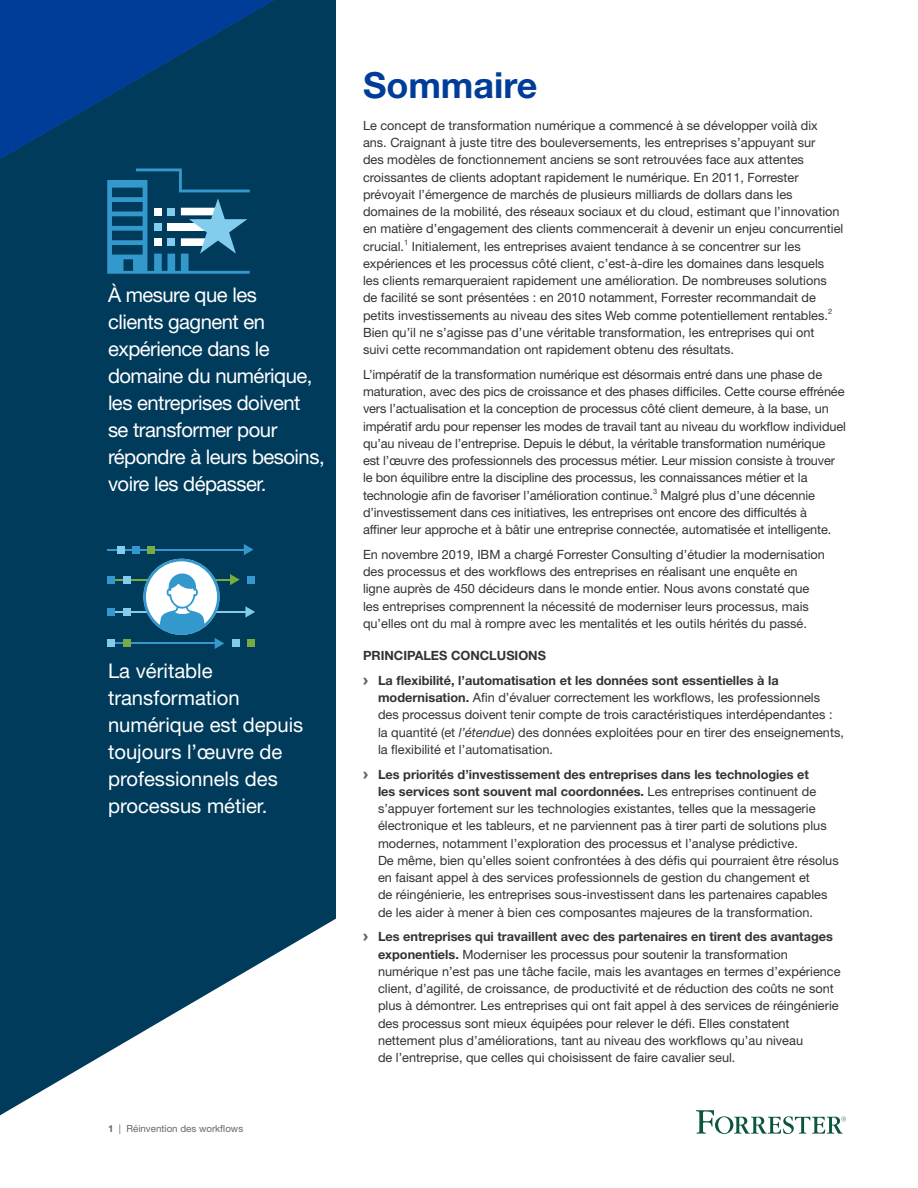
<style>
.page{position:relative;width:918px;height:1188px;background:#fff}
.page>*{position:absolute;margin:0;border:0;box-sizing:border-box;transform-origin:0 0}
.Heading_1{font:700 36px "Helvetica Neue LT Std";color:#003d99}
.Call-out_white{font:20.25px/27px "Helvetica Neue LT Std";letter-spacing:-.025em;color:#fff}
.Call-out_white-2{font:20.25px/27px "Helvetica Neue LT Std";color:#fff}
.t1{font:12.75px/17.2px "Helvetica Neue LT Std";color:#333}
.Heading_3{font:700 12.75px "Helvetica Neue LT Std";color:#333}
.t2{font:9.75px "Helvetica Neue LT Std";color:#666}
.t3{font:7.5px "Helvetica Neue LT Std";color:#333}
.s1{font-weight:700}
.s2{font-family:"Arial";font-weight:900;font-size:15px;color:#666}
.s3{font-style:italic}
</style>
<div class="page">
<svg style="left:0;top:0;width:336px;height:1115px;background:#1b506d"></svg>
<svg style="left:0;top:0;width:274px;height:159px;background:#003c7a"></svg>
<svg style="left:696px;top:1110px;width:150px;height:24px"></svg>
<hr style="left:107px;top:549px;width:138px;height:2px;background:#39c">
<svg style="left:244px;top:544px;width:10px;height:11px"></svg>
<hr style="left:107px;top:642px;width:109px;height:2px;background:#39c">
<hr style="left:107px;top:611px;width:140px;height:2px;background:#82cced">
<svg style="left:245px;top:606px;width:10px;height:12px"></svg>
<hr style="left:107px;top:579px;width:125px;height:2px;background:#78ab40">
<svg style="left:230px;top:574px;width:10px;height:11px"></svg>
<div style="left:117px;top:546px;width:7px;height:7px;background:#82cced"></div>
<div style="left:132px;top:546px;width:8px;height:7px;background:#39c"></div>
<div style="left:107px;top:576px;width:8px;height:8px;background:#39c"></div>
<div style="left:123px;top:576px;width:7px;height:8px;background:#82cced"></div>
<div style="left:107px;top:608px;width:8px;height:8px;background:#39c"></div>
<div style="left:123px;top:608px;width:7px;height:8px;background:#82cced"></div>
<div style="left:107px;top:640px;width:8px;height:7px;background:#82cced"></div>
<div style="left:123px;top:640px;width:7px;height:7px;background:#78ab40"></div>
<div style="left:233px;top:640px;width:7px;height:7px;background:#82cced"></div>
<div style="left:248px;top:640px;width:7px;height:7px;background:#78ab40"></div>
<div style="left:248px;top:576px;width:7px;height:8px;background:#39c"></div>
<div style="left:148px;top:546px;width:7px;height:7px;background:#78ab40"></div>
<svg style="left:143px;top:559px;width:81px;height:90px"></svg>
<svg style="left:107px;top:169px;width:143px;height:105px;background:#236589"></svg>
<p class="Call-out_white" style="left:108px;top:281px;width:218px">À mesure que les<br>clients gagnent en expérience dans le domaine du numérique, les entreprises doivent se transformer pour répondre à leurs besoins, voire les dépasser.</p>
<p class="Call-out_white-2" style="left:108px;top:657px;width:197px">La véritable transformation numérique est depuis toujours l’œuvre de professionnels des processus métier.</p>
<p class="t2" style="left:108px;top:1123px;width:137px"><span class="s1">1</span> | Réinvention des workflows</p>
<p class="Heading_1" style="left:363px;top:63px;width:176px">Sommaire</p>
<p class="t1" style="left:363px;top:117px;width:482px">Le concept de transformation numérique a commencé à se développer voilà dix ans. Craignant à juste titre des bouleversements, les entreprises s’appuyant sur<br>des modèles de fonctionnement anciens se sont retrouvées face aux attentes croissantes de clients adoptant rapidement le numérique. En 2011, Forrester prévoyait l’émergence de marchés de plusieurs milliards de dollars dans les domaines de la mobilité, des réseaux sociaux et du cloud, estimant que l’innovation en matière d’engagement des clients commencerait à devenir un enjeu concurrentiel crucial.</p>
<p class="t3" style="left:404px;top:238px;width:6px">1</p>
<p class="t1" style="left:363px;top:237px;width:467px;text-indent:49px">Initialement, les entreprises avaient tendance à se concentrer sur les expériences et les processus côté client, c’est-à-dire les domaines dans lesquels les clients remarqueraient rapidement une amélioration. De nombreuses solutions de facilité se sont présentées : en 2010 notamment, Forrester recommandait de petits investissements au niveau des sites Web comme potentiellement rentables.</p>
<p class="t3" style="left:828px;top:307px;width:6px">2</p>
<p class="t1" style="left:363px;top:324px;width:453px">Bien qu’il ne s’agisse pas d’une véritable transformation, les entreprises qui ont suivi cette recommandation ont rapidement obtenu des résultats.</p>
<p class="t1" style="left:363px;top:366px;width:484px">L’impératif de la transformation numérique est désormais entré dans une phase de maturation, avec des pics de croissance et des phases difficiles. Cette course effrénée vers l’actualisation et la conception de processus côté client demeure, à la base, un impératif ardu pour repenser les modes de travail tant au niveau du workflow individuel qu’au niveau de l’entreprise. Depuis le début, la véritable transformation numérique<br>est l’œuvre des professionnels des processus métier. Leur mission consiste à trouver le bon équilibre entre la discipline des processus, les connaissances métier et la technologie afin de favoriser l’amélioration continue.</p>
<p class="t3" style="left:653px;top:487px;width:6px">3</p>
<p class="t1" style="left:363px;top:486px;width:470px;text-indent:298px">Malgré plus d’une décennie d’investissement dans ces initiatives, les entreprises ont encore des difficultés à affiner leur approche et à bâtir une entreprise connectée, automatisée et intelligente.</p>
<p class="t1" style="left:363px;top:546px;width:464px">En novembre 2019, IBM a chargé Forrester Consulting d’étudier la modernisation des processus et des workflows des entreprises en réalisant une enquête en ligne auprès de 450 décideurs dans le monde entier. Nous avons constaté que les entreprises comprennent la nécessité de moderniser leurs processus, mais qu’elles ont du mal à rompre avec les mentalités et les outils hérités du passé.</p>
<p class="Heading_3" style="left:363px;top:648px;width:185px">PRINCIPALES CONCLUSIONS</p>
<p class="t1" style="left:378px;top:672px;width:467px;text-indent:-15px"><span class="s2">›</span> <span class="s1">La flexibilité, l’automatisation et les données sont essentielles à la modernisation.</span> Afin d’évaluer correctement les workflows, les professionnels des processus doivent tenir compte de trois caractéristiques interdépendantes : la quantité (et <span class="s3">l’étendue</span>) des données exploitées pour en tirer des enseignements, la flexibilité et l’automatisation.</p>
<p class="t1" style="left:378px;top:765px;width:462px;text-indent:-15px"><span class="s2">›</span> <span class="s1">Les priorités d’investissement des entreprises dans les technologies et<br>les services sont souvent mal coordonnées.</span> Les entreprises continuent de s’appuyer fortement sur les technologies existantes, telles que la messagerie électronique et les tableurs, et ne parviennent pas à tirer parti de solutions plus modernes, notamment l’exploration des processus et l’analyse prédictive.<br>De même, bien qu’elles soient confrontées à des défis qui pourraient être résolus en faisant appel à des services professionnels de gestion du changement et<br>de réingénierie, les entreprises sous-investissent dans les partenaires capables de les aider à mener à bien ces composantes majeures de la transformation.</p>
<p class="t1" style="left:378px;top:928px;width:464px;text-indent:-15px"><span class="s2">›</span> <span class="s1">Les entreprises qui travaillent avec des partenaires en tirent des avantages exponentiels.</span> Moderniser les processus pour soutenir la transformation numérique n’est pas une tâche facile, mais les avantages en termes d’expérience client, d’agilité, de croissance, de productivité et de réduction des coûts ne sont plus à démontrer. Les entreprises qui ont fait appel à des services de réingénierie des processus sont mieux équipées pour relever le défi. Elles constatent nettement plus d’améliorations, tant au niveau des workflows qu’au niveau<br>de l’entreprise, que celles qui choisissent de faire cavalier seul.</p>
</div>
